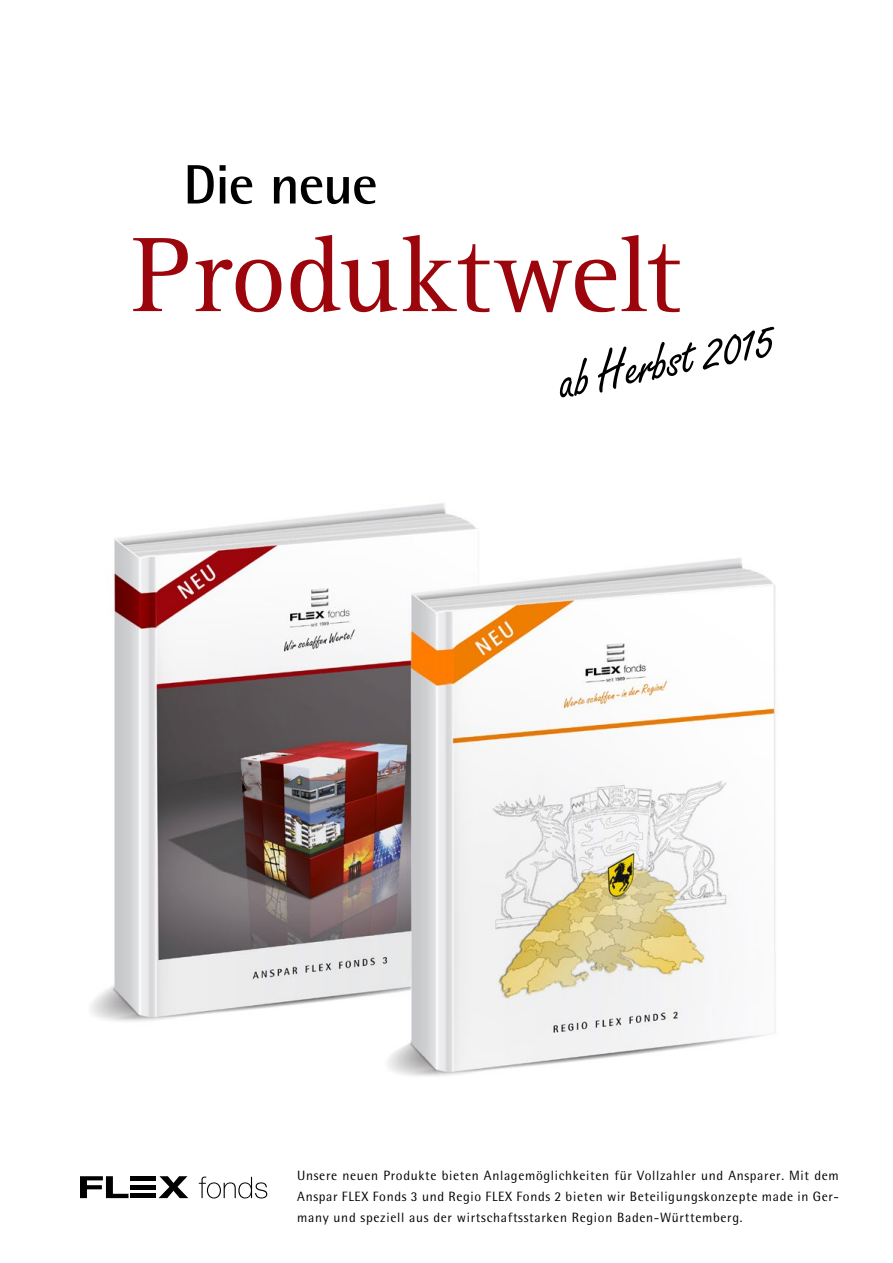
<style>
.page{position:relative;width:893px;height:1263px;background:#fff}
.page>*{position:absolute;margin:0;border:0;box-sizing:border-box;transform-origin:0 0}
.t1{font:109.65px "Rotis Serif";letter-spacing:-.005em;color:#9c050b}
.t2{font:55.5px "Freeport";color:#000}
.t3{font:700 55.5px "Rotis Semi Sans Pro";letter-spacing:-.02em;color:#000}
.t4{font:13.5px/21px "Rotis Semi Sans Pro";letter-spacing:.05em;color:#000;text-align:justify}
</style>
<div class="page">
<img style="left:91px;top:503px;width:685px;height:573px">
<svg style="left:199px;top:1176px;width:68px;height:22px"></svg>
<svg style="left:80px;top:1176px;width:48px;height:22px"></svg>
<svg style="left:159px;top:1176px;width:29px;height:22px"></svg>
<div style="left:130px;top:1176px;width:26px;height:5px;background:#000"></div>
<div style="left:130px;top:1185px;width:26px;height:5px;background:#000"></div>
<div style="left:130px;top:1193px;width:26px;height:5px;background:#000"></div>
<h2 class="t3" style="left:183px;top:151px;width:196px">Die neue</h2>
<h1 class="t1" style="left:132px;top:212px;width:550px">Produktwelt</h1>
<h2 class="t2" style="left:551px;top:349px;width:221px;rotate:-11deg">ab Herbst 2015</h2>
<p class="t4" style="left:297px;top:1165px;width:543px">Unsere neuen Produkte bieten Anlagemöglichkeiten für Vollzahler und Ansparer. Mit dem Anspar FLEX Fonds 3 und Regio FLEX Fonds 2 bieten wir Beteiligungskonzepte made in Ger&shy;many und speziell aus der wirtschaftsstarken Region Baden-Württemberg.</p>
</div>
